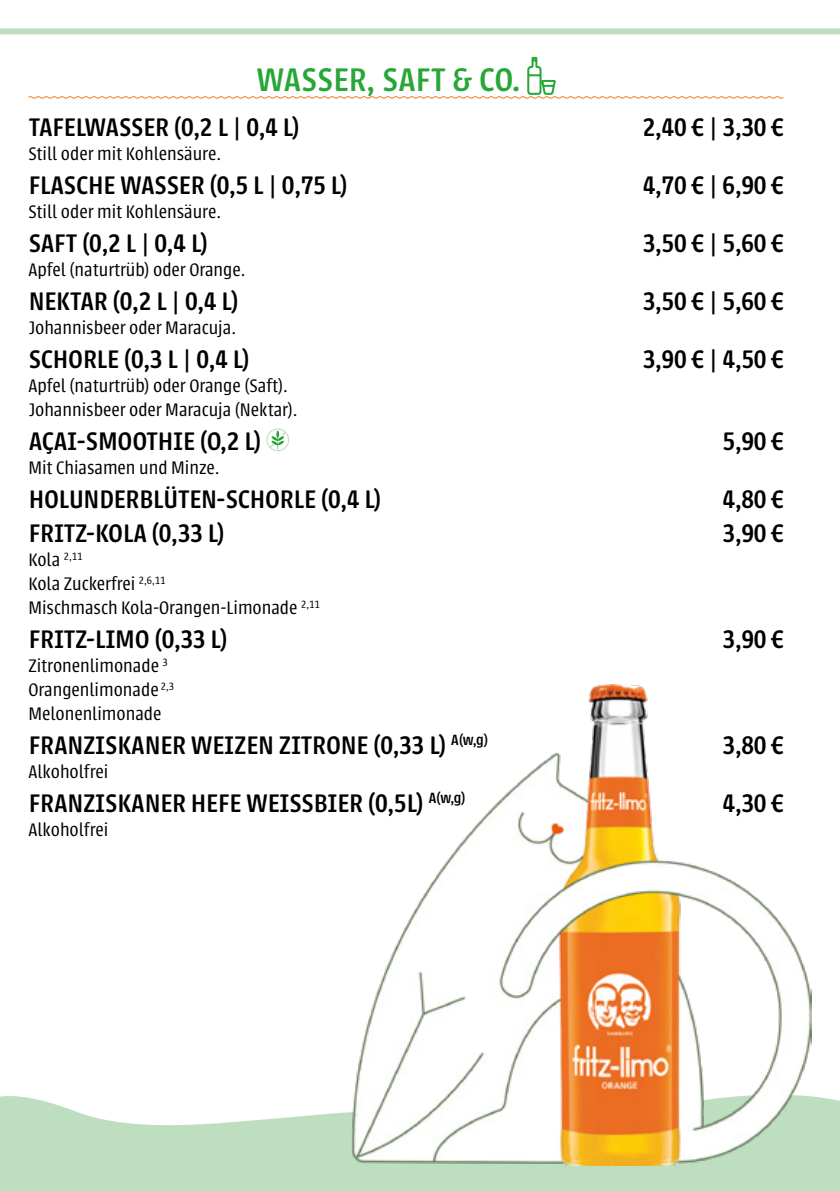
<style>
.page{position:relative;width:840px;height:1191px;background:#fff}
.page>*{position:absolute;margin:0;border:0;box-sizing:border-box;transform-origin:0 0}
.t1{font:500 36px "Urbana";letter-spacing:.025em;color:#27a737}
.t2{font:500 28px "Urbana";letter-spacing:.015em;color:#000}
.t3{font:300 20px/24px "Urbana";color:#000}
</style>
<div class="page">
<div style="left:0;top:28px;width:839px;height:6px;background:#bedec0"></div>
<svg style="left:0;top:1096px;width:839px;height:95px;background:#c7e2c9"></svg>
<img style="left:351px;top:684px;width:460px;height:481px">
<svg style="left:28px;top:56px;width:755px;height:43px"></svg>
<svg style="left:266px;top:428px;width:23px;height:23px"></svg>
<p class="t1" style="left:256px;top:60px;width:265px">WASSER, SAFT &amp; CO.</p>
<p class="t2" style="left:29px;top:112px;width:272px">TAFELWASSER (0,2 L | 0,4 L)</p>
<p class="t2" style="left:642px;top:112px;width:142px">2,40 € | 3,30 €</p>
<p class="t3" style="left:28px;top:142px;width:194px">Still oder mit Kohlensäure.</p>
<p class="t2" style="left:29px;top:170px;width:320px">FLASCHE WASSER (0,5 L | 0,75 L)</p>
<p class="t2" style="left:642px;top:170px;width:142px">4,70 € | 6,90 €</p>
<p class="t3" style="left:28px;top:200px;width:194px">Still oder mit Kohlensäure.</p>
<p class="t2" style="left:29px;top:228px;width:181px">SAFT (0,2 L | 0,4 L)</p>
<p class="t2" style="left:642px;top:228px;width:142px">3,50 € | 5,60 €</p>
<p class="t3" style="left:28px;top:258px;width:218px">Apfel (naturtrüb) oder Orange.</p>
<p class="t2" style="left:29px;top:286px;width:211px">NEKTAR (0,2 L | 0,4 L)</p>
<p class="t2" style="left:642px;top:286px;width:142px">3,50 € | 5,60 €</p>
<p class="t3" style="left:28px;top:316px;width:209px">Johannisbeer oder Maracuja.</p>
<p class="t2" style="left:29px;top:344px;width:222px">SCHORLE (0,3 L | 0,4 L)</p>
<p class="t2" style="left:642px;top:344px;width:142px">3,90 € | 4,50 €</p>
<p class="t3" style="left:28px;top:374px;width:270px">Apfel (naturtrüb) oder Orange (Saft).<br>Johannisbeer oder Maracuja (Nektar).</p>
<p class="t2" style="left:29px;top:426px;width:234px">AÇAI-SMOOTHIE (O,2 L)</p>
<p class="t2" style="left:722px;top:426px;width:63px">5,90 €</p>
<p class="t3" style="left:28px;top:456px;width:193px">Mit Chiasamen und Minze.</p>
<p class="t2" style="left:29px;top:484px;width:354px">HOLUNDERBLÜTEN-SCHORLE (0,4 L)</p>
<p class="t2" style="left:722px;top:484px;width:63px">4,80 €</p>
<p class="t2" style="left:29px;top:518px;width:197px">FRITZ-KOLA (0,33 L)</p>
<p class="t2" style="left:722px;top:518px;width:63px">3,90 €</p>
<p class="t3" style="left:28px;top:548px;width:292px">Kola <sup>2,11<br></sup>Kola Zuckerfrei <sup>2,6,11<br></sup>Mischmasch Kola-Orangen-Limonade <sup>2,11</sup></p>
<p class="t2" style="left:29px;top:624px;width:200px">FRITZ-LIMO (0,33 L)</p>
<p class="t2" style="left:722px;top:624px;width:63px">3,90 €</p>
<p class="t3" style="left:28px;top:654px;width:147px">Zitronenlimonade <sup>3<br></sup>Orangenlimonade <sup>2,3<br></sup>Melonenlimonade</p>
<p class="t2" style="left:29px;top:730px;width:460px">FRANZISKANER WEIZEN ZITRONE (0,33 L) <sup>A(w,g)</sup></p>
<p class="t2" style="left:722px;top:730px;width:63px">3,80 €</p>
<p class="t3" style="left:28px;top:760px;width:81px">Alkoholfrei</p>
<p class="t2" style="left:29px;top:788px;width:438px">FRANZISKANER HEFE WEISSBIER (0,5L) <sup>A(w,g)</sup></p>
<p class="t2" style="left:722px;top:788px;width:63px">4,30 €</p>
<p class="t3" style="left:28px;top:818px;width:81px">Alkoholfrei</p>
</div>
